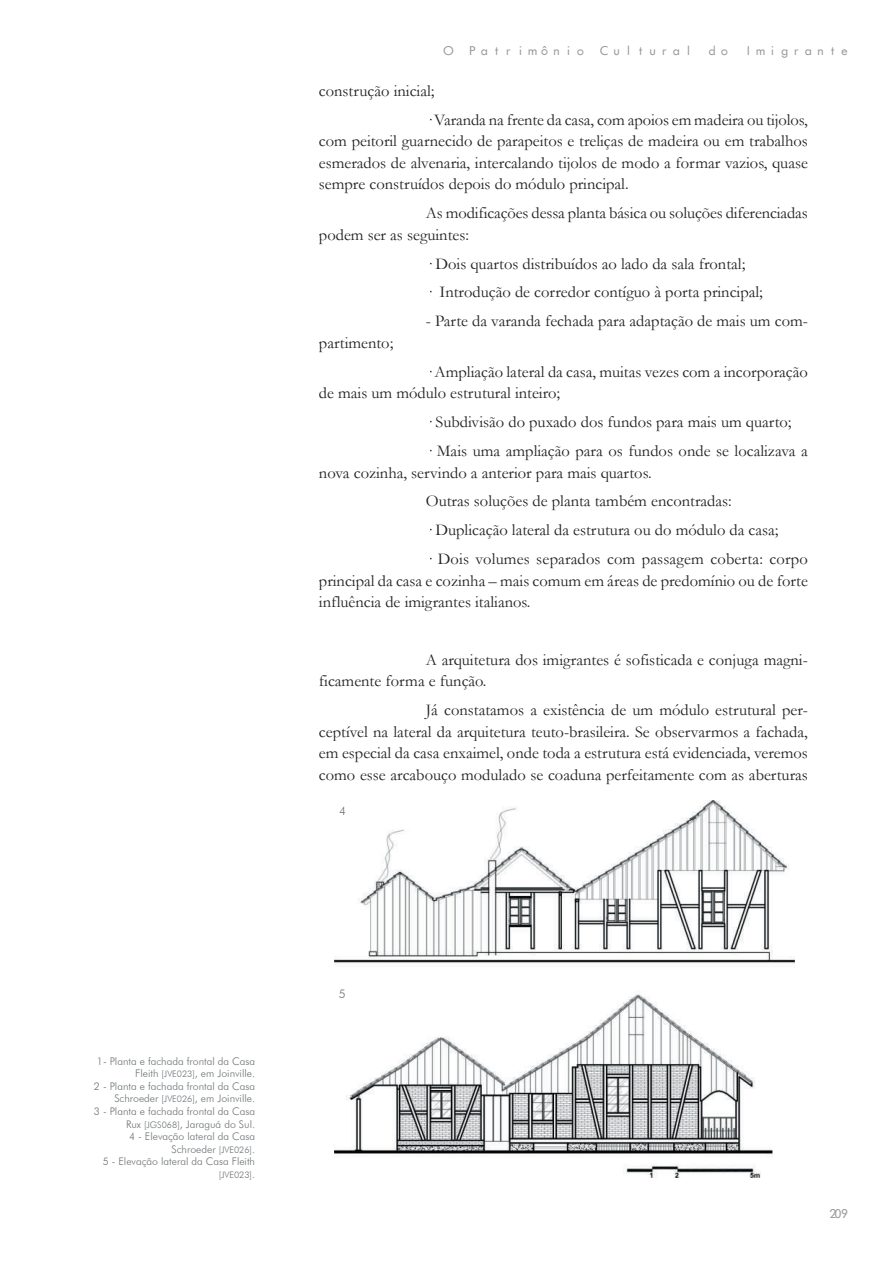
<style>
.page{position:relative;width:893px;height:1263px;background:#fff}
.page>*{position:absolute;margin:0;border:0;box-sizing:border-box;transform-origin:0 0}
.t1{font:16.5px/21.6px "Garamond";color:#231f20}
.t2{font:12px "Futurist Fixed Width";color:#95979a}
.t3{font:300 12px "Futura BT";color:#6d7275}
.t4{font:300 10.5px/12.6px "Futura BT";color:#6d7275;text-align:right}
.t5{font:300 9px "Futura BT";color:#6d7275}
.s1{font-size:9px}
.s2{font-size:10.5px}
</style>
<div class="page">
<img style="left:334px;top:800px;width:460px;height:377px">
<p class="t2" style="left:442px;top:43px;width:409px">O Patrimônio Cultural do Imigrante</p>
<p class="t1" style="left:426px;top:76px;width:383px;line-height:28.8px;text-indent:-107px">construção inicial;<br>· Varanda na frente da casa, com apoios em madeira ou tijolos,</p>
<p class="t1" style="left:319px;top:130px;width:490px;text-align:justify">com peitoril guarnecido de parapeitos e treliças de madeira ou em trabalhos esmerados de alvenaria, intercalando tijolos de modo a formar vazios, quase sempre construídos depois do módulo principal.</p>
<p class="t1" style="left:319px;top:202px;width:490px;text-indent:107px">As modificações dessa planta básica ou soluções diferenciadas podem ser as seguintes:</p>
<p class="t1" style="left:426px;top:249px;width:339px;line-height:28.8px">· Dois quartos distribuídos ao lado da sala frontal;<br>· Introdução de corredor contíguo à porta principal;</p>
<p class="t1" style="left:426px;top:310px;width:384px">- Parte da varanda fechada para adaptação de mais um com-</p>
<p class="t1" style="left:319px;top:331px;width:76px">partimento;</p>
<p class="t1" style="left:319px;top:360px;width:490px;text-indent:107px">· Ampliação lateral da casa, muitas vezes com a incorporação de mais um módulo estrutural inteiro;</p>
<p class="t1" style="left:426px;top:407px;width:384px;line-height:28.8px">· Subdivisão do puxado dos fundos para mais um quarto;<br>· Mais uma ampliação para os fundos onde se localizava a</p>
<p class="t1" style="left:426px;top:457px;width:384px;line-height:28.8px;text-indent:-107px">nova cozinha, servindo a anterior para mais quartos.<br>Outras soluções de planta também encontradas:<br>· Duplicação lateral da estrutura ou do módulo da casa;<br>· Dois volumes separados com passagem coberta: corpo</p>
<p class="t1" style="left:319px;top:569px;width:490px">principal da casa e cozinha – mais comum em áreas de predomínio ou de forte influência de imigrantes italianos.</p>
<p class="t1" style="left:319px;top:648px;width:490px;text-indent:107px">A arquitetura dos imigrantes é sofisticada e conjuga magni&shy;ficamente forma e função.</p>
<p class="t1" style="left:319px;top:699px;width:490px;text-align:justify;text-indent:107px">Já constatamos a existência de um módulo estrutural per&shy;ceptível na lateral da arquitetura teuto-brasileira. Se observarmos a fachada, em especial da casa enxaimel, onde toda a estrutura está evidenciada, veremos como esse arcabouço modulado se coaduna perfeitamente com as aberturas</p>
<p class="t3" style="left:339px;top:803px;width:8px">4</p>
<p class="t4" style="left:94px;top:1054px;width:163px">1- Planta e fachada frontal da Casa<br>Fleith <span class="s1">[JVE023]</span>, em Joinville.<br>2 - Planta e fachada frontal da Casa<br>Schroeder <span class="s1">[JVE026]</span>, em Joinville.<br>3 - Planta e fachada frontal da Casa<br>Rux <span class="s1">[JGS068]</span>, Jaraguá do Sul.<br>4 - Elevação lateral da Casa<br>Schroeder <span class="s1">[JVE026]</span>.<br>5 - Elevação lateral da Casa Fleith</p>
<p class="t5" style="left:219px;top:1169px;width:38px">[JVE023]<span class="s2">.</span></p>
<p class="t3" style="left:339px;top:987px;width:8px">5</p>
<p class="t2" style="left:827px;top:1206px;width:25px">209</p>
</div>
